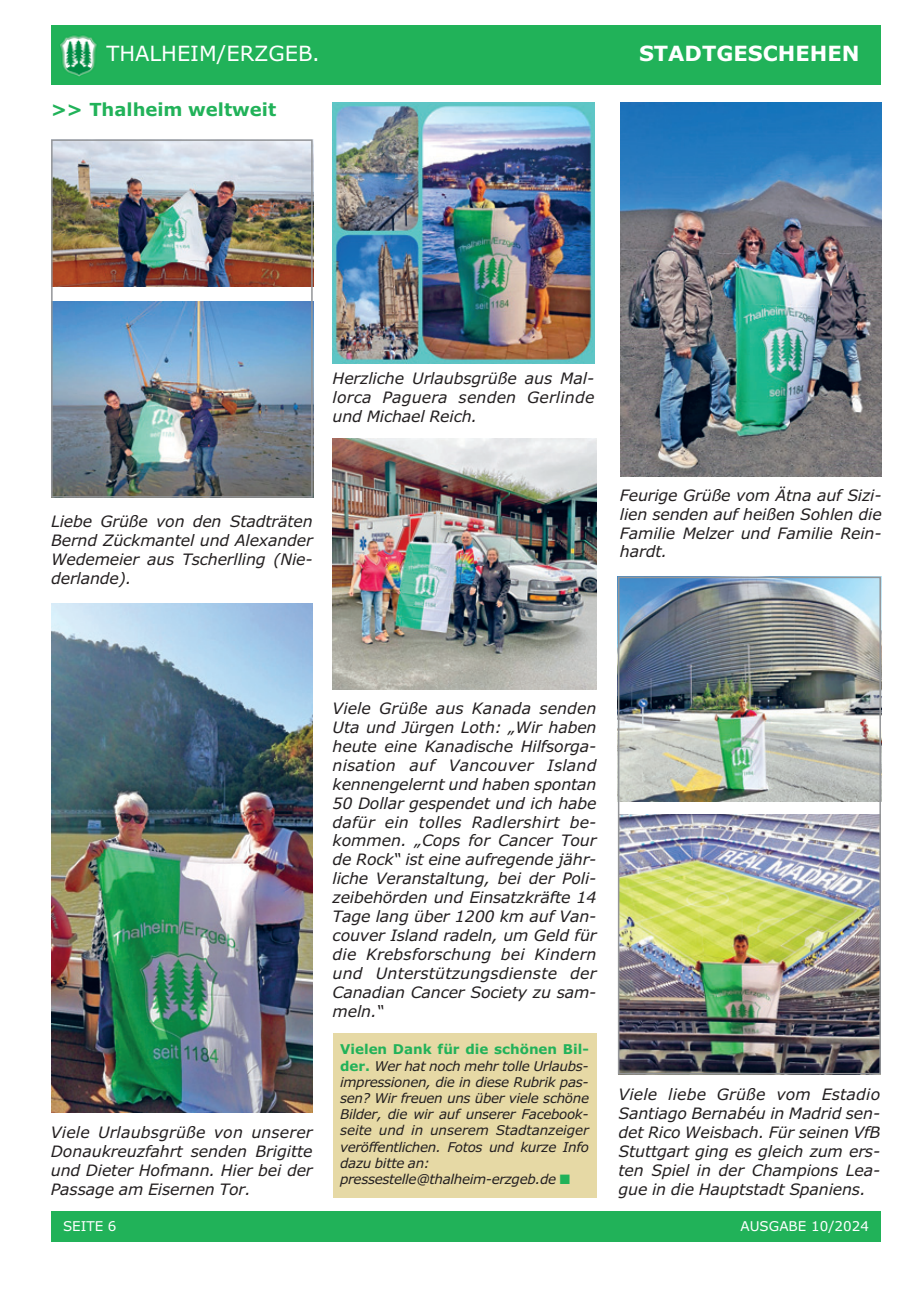
<style>
.page{position:relative;width:915px;height:1293px;background:#fff}
.page>*{position:absolute;margin:0;border:0;box-sizing:border-box;transform-origin:0 0}
.t1{font:21px "Verdana";color:#fff}
.t2{font:700 21px "Verdana";color:#fff}
.t3{font:700 18px "Verdana";color:#21b259}
.t4{font:italic 15.75px/18.9px "Verdana";letter-spacing:-.01em;color:#231f20;text-align:justify}
.t5{font:italic 13.5px/16.2px "Verdana";letter-spacing:-.025em;color:#231f20}
.t6{font:13.5px "Verdana";color:#fff}
.s1{font-weight:700;font-style:normal;color:#21b259}
.s2{color:#21b259}
</style>
<div class="page">
<img style="left:51px;top:1075px;width:261px;height:37px">
<div style="left:51px;top:26px;width:829px;height:59px;background:#21b259"></div>
<div style="left:51px;top:1211px;width:829px;height:31px;background:#21b259"></div>
<img style="left:60px;top:35px;width:37px;height:42px">
<div style="left:332px;top:1033px;width:264px;height:165px;background:#e6d9a5"></div>
<div style="left:620px;top:102px;width:261px;height:37px;background:#1b75bc"></div>
<img style="left:332px;top:102px;width:262px;height:37px">
<img style="left:51px;top:139px;width:830px;height:936px">
<h1 class="t1" style="left:106px;top:45px;width:215px">THALHEIM/ERZGEB.</h1>
<h1 class="t2" style="left:638px;top:45px;width:222px">STADTGESCHEHEN</h1>
<p class="t3" style="left:51px;top:102px;width:226px">&gt;&gt; Thalheim weltweit</p>
<p class="t4" style="left:332px;top:370px;width:263px">Herzliche Urlaubsgrüße aus Mal&shy;lorca Paguera senden Gerlinde und Michael Reich.</p>
<p class="t4" style="left:51px;top:513px;width:263px">Liebe Grüße von den Stadträten Bernd Zückmantel und Alexander Wedemeier aus Tscherlling (Nie&shy;derlande).</p>
<p class="t4" style="left:619px;top:487px;width:263px">Feurige Grüße vom Ätna auf Sizi&shy;lien senden auf heißen Sohlen die Familie Melzer und Familie Rein&shy;hardt.</p>
<p class="t4" style="left:51px;top:1124px;width:263px">Viele Urlaubsgrüße von unserer Donaukreuzfahrt senden Brigitte und Dieter Hofmann. Hier bei der Passage am Eisernen Tor.</p>
<p class="t4" style="left:332px;top:700px;width:265px">Viele Grüße aus Kanada senden Uta und Jürgen Loth: „Wir haben heute eine Kanadische Hilfsorga&shy;nisation auf Vancouver Island kennengelernt und haben spontan 50 Dollar gespendet und ich habe dafür ein tolles Radlershirt be&shy;kommen. „Cops for Cancer Tour de Rock“ ist eine aufregende jähr&shy;liche Veranstaltung, bei der Poli&shy;zeibehörden und Einsatzkräfte 14<br>Tage lang über 1200 km auf Van&shy;couver Island radeln, um Geld für die Krebsforschung bei Kindern und Unterstützungsdienste der Canadian Cancer Society zu sam&shy;meln.“</p>
<p class="t5" style="left:340px;top:1042px;width:250px"><span class="s1">Vielen Dank für die schönen Bil&shy;der.</span> Wer hat noch mehr tolle Urlaubs&shy;impressionen, die in diese Rubrik pas&shy;sen? Wir freuen uns über viele schöne Bilder, die wir auf unserer Facebook&shy;seite und in unserem Stadtanzeiger veröffentlichen. Fotos und kurze Info dazu bitte an: pressestelle@thalheim-erzgeb.de <span class="s2">■</span></p>
<p class="t4" style="left:618px;top:1086px;width:263px">Viele liebe Grüße vom Estadio Santiago Bernabéu in Madrid sen&shy;det Rico Weisbach. Für seinen VfB Stuttgart ging es gleich zum ers&shy;ten Spiel in der Champions Lea&shy;gue in die Hauptstadt Spaniens.</p>
<p class="t6" style="left:63px;top:1220px;width:55px">SEITE 6</p>
<p class="t6" style="left:740px;top:1220px;width:130px">AUSGABE 10/2024</p>
</div>
